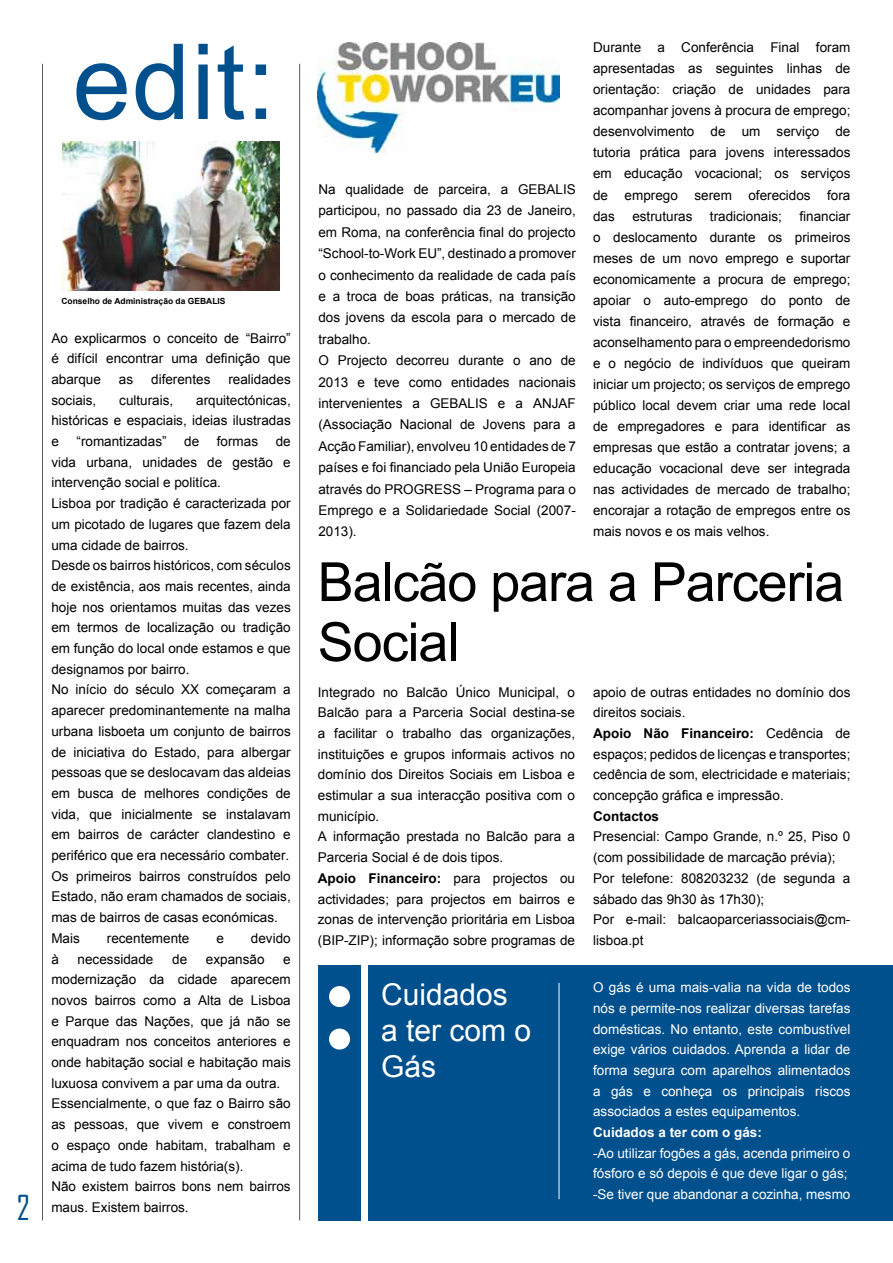
<style>
.page{position:relative;width:893px;height:1263px;background:#fff}
.page>*{position:absolute;margin:0;border:0;box-sizing:border-box;transform-origin:0 0}
.t1{font:54px/60px "Arial";letter-spacing:-.02em;color:#000}
.t2{font:33px "Agency FB";color:#00508e}
.t3{font:30px/36px "Arial";color:#fff}
.t4{font:13.5px/20.7px "Arial";color:#000}
.t5{font:13.5px/20.7px "Arial";color:#fff;text-align:justify}
.t6{font:700 13.5px "Arial";color:#fff}
.t7{font:700 13.5px "Arial";color:#000}
.t8{font:700 8.55px "Arial";color:#000}
.s1{font-weight:700}
</style>
<div class="page">
<hr style="left:299px;top:64px;width:1px;height:1156px;background:#58585a">
<hr style="left:42px;top:64px;width:1px;height:1156px;background:#58585a">
<div style="left:368px;top:965px;width:525px;height:255px;background:#00508e"></div>
<div style="left:318px;top:965px;width:43px;height:255px;background:#00508e"></div>
<div style="left:329px;top:986px;width:21px;height:21px;background:#fff;border-radius:50%"></div>
<div style="left:329px;top:1028px;width:21px;height:21px;background:#fff;border-radius:50%"></div>
<hr style="left:559px;top:983px;width:1px;height:216px;background:#fff">
<img style="left:62px;top:142px;width:217px;height:148px">
<img style="left:318px;top:43px;width:241px;height:110px">
<svg style="left:76px;top:44px;width:190px;height:76px"></svg>
<h2 class="t2" style="left:17px;top:1187px;width:14px">2</h2>
<p class="t8" style="left:61px;top:295px;width:166px">Conselho de Administração da GEBALIS</p>
<p class="t4" style="left:51px;top:328px;width:241px;text-align:justify">Ao explicarmos o conceito de “Bairro” é difícil encontrar uma definição que abarque</p>
<p class="t4" style="left:119px;top:369px;width:16px">as</p>
<p class="t4" style="left:151px;top:369px;width:61px">diferentes</p>
<p class="t4" style="left:228px;top:369px;width:64px">realidades</p>
<p class="t4" style="left:51px;top:390px;width:241px;text-align:justify;text-indent:145px">arquitectónicas, históricas e espaciais, ideias ilustradas e</p>
<p class="t4" style="left:51px;top:390px;width:47px">sociais,</p>
<p class="t4" style="left:119px;top:390px;width:56px">culturais,</p>
<p class="t4" style="left:77px;top:431px;width:92px">“romantizadas”</p>
<p class="t4" style="left:184px;top:431px;width:17px">de</p>
<p class="t4" style="left:217px;top:431px;width:43px">formas</p>
<p class="t4" style="left:51px;top:431px;width:241px;text-indent:224px">de vida urbana, unidades de gestão e intervenção social e politíca.<br>Lisboa por tradição é caracterizada por um picotado de lugares que fazem dela uma cidade de bairros.<br>Desde os bairros históricos, com séculos de existência, aos mais recentes, ainda hoje nos orientamos muitas das vezes em termos de localização ou tradição em função do local onde estamos e que designamos por bairro.<br>No início do século XX começaram a aparecer predominantemente na malha urbana lisboeta um conjunto de bairros de iniciativa do Estado, para albergar pessoas que se deslocavam das aldeias em busca de melhores condições de vida, que inicialmente se instalavam em bairros de carácter clandestino e periférico que era necessário combater.<br>Os primeiros bairros construídos pelo Estado, não eram chamados de sociais, mas de bairros de casas económicas.<br>Mais</p>
<p class="t4" style="left:107px;top:928px;width:84px">recentemente</p>
<p class="t4" style="left:216px;top:928px;width:9px">e</p>
<p class="t4" style="left:251px;top:928px;width:41px">devido</p>
<p class="t4" style="left:51px;top:948px;width:9px">à</p>
<p class="t4" style="left:78px;top:948px;width:77px">necessidade</p>
<p class="t4" style="left:172px;top:948px;width:17px">de</p>
<p class="t4" style="left:206px;top:948px;width:60px">expansão</p>
<p class="t4" style="left:51px;top:948px;width:241px;text-indent:232px">e modernização da cidade aparecem novos bairros como a Alta de Lisboa e Parque das Nações, que já não se enquadram nos conceitos anteriores e onde habitação social e habitação mais luxuosa convivem a par uma da outra.<br>Essencialmente, o que faz o Bairro são as pessoas, que vivem e constroem o espaço onde habitam, trabalham e acima de tudo fazem história(s).<br>Não existem bairros bons nem bairros maus. Existem bairros.</p>
<p class="t4" style="left:593px;top:37px;width:259px;text-align:justify">Durante a Conferência Final foram apresentadas as seguintes linhas de orientação: criação de unidades para acompanhar jovens à procura de emprego; desenvolvimento de um serviço de tutoria prática para jovens interessados em educação vocacional; os serviços de emprego serem oferecidos fora das</p>
<p class="t4" style="left:318px;top:179px;width:259px;line-height:21.5px">Na qualidade de parceira, a GEBALIS participou, no passado dia 23 de Janeiro, em Roma, na conferência final do projecto “School-to-Work EU”, destinado a promover o conhecimento da realidade de cada país e a troca de boas práticas, na transição dos jovens da escola para o mercado de trabalho.<br>O Projecto decorreu durante o ano de 2013 e teve como entidades nacionais intervenientes a GEBALIS e a ANJAF (Associação Nacional de Jovens para a Acção Familiar), envolveu 10 entidades de 7 países e foi financiado pela União Europeia através do PROGRESS – Programa para o Emprego e a Solidariedade Social (2007- 2013).</p>
<p class="t4" style="left:593px;top:205px;width:259px;text-align:justify;text-indent:206px">financiar o deslocamento durante os primeiros meses de um novo emprego e suportar economicamente a procura de emprego; apoiar o auto-emprego do ponto de vista financeiro, através de formação e aconselhamento para o empreendedorismo e o negócio de indivíduos que queiram iniciar um projecto; os serviços de emprego público local devem criar uma rede local de empregadores e para identificar as empresas que estão a contratar jovens; a educação vocacional deve ser integrada nas actividades de mercado de trabalho; encorajar a rotação de empregos entre os mais novos e os mais velhos.</p>
<h1 class="t1" style="left:318px;top:553px;width:528px">Balcão para a Parceria<br>Social</h1>
<p class="t4" style="left:318px;top:682px;width:259px">Integrado no Balcão Único Municipal, o Balcão para a Parceria Social destina-se a facilitar o trabalho das organizações, instituições e grupos informais activos no domínio dos Direitos Sociais em Lisboa e estimular a sua interacção positiva com o município.<br>A informação prestada no Balcão para a Parceria Social é de dois tipos.<br><span class="s1">Apoio Financeiro:</span> para projectos ou actividades; para projectos em bairros e zonas de intervenção prioritária em Lisboa (BIP-ZIP); informação sobre programas de</p>
<p class="t4" style="left:593px;top:681px;width:259px">apoio de outras entidades no domínio dos direitos sociais.<br><span class="s1">Apoio Não Financeiro:</span> Cedência de espaços; pedidos de licenças e transportes; cedência de som, electricidade e materiais; concepção gráfica e impressão.</p>
<p class="t4" style="left:632px;top:206px;width:62px">estruturas</p>
<p class="t4" style="left:710px;top:206px;width:74px">tradicionais;</p>
<p class="t7" style="left:593px;top:807px;width:68px">Contactos</p>
<p class="t4" style="left:593px;top:826px;width:259px">Presencial: Campo Grande, n.º 25, Piso 0 (com possibilidade de marcação prévia); Por telefone: 808203232 (de segunda a sábado das 9h30 às 17h30);<br>Por e-mail: balcaoparceriassociais@cm&shy;lisboa.pt</p>
<h3 class="t3" style="left:381px;top:977px;width:152px">Cuidados a ter com o<br>Gás</h3>
<p class="t5" style="left:593px;top:977px;width:259px">O gás é uma mais-valia na vida de todos nós e permite-nos realizar diversas tarefas domésticas. No entanto, este combustível exige vários cuidados. Aprenda a lidar de forma segura com aparelhos alimentados a gás e conheça os principais riscos associados a estes equipamentos.</p>
<p class="t6" style="left:593px;top:1123px;width:170px">Cuidados a ter com o gás:</p>
<p class="t5" style="left:593px;top:1143px;width:259px;text-align:left">-Ao utilizar fogões a gás, acenda primeiro o fósforo e só depois é que deve ligar o gás; -Se tiver que abandonar a cozinha, mesmo</p>
</div>
